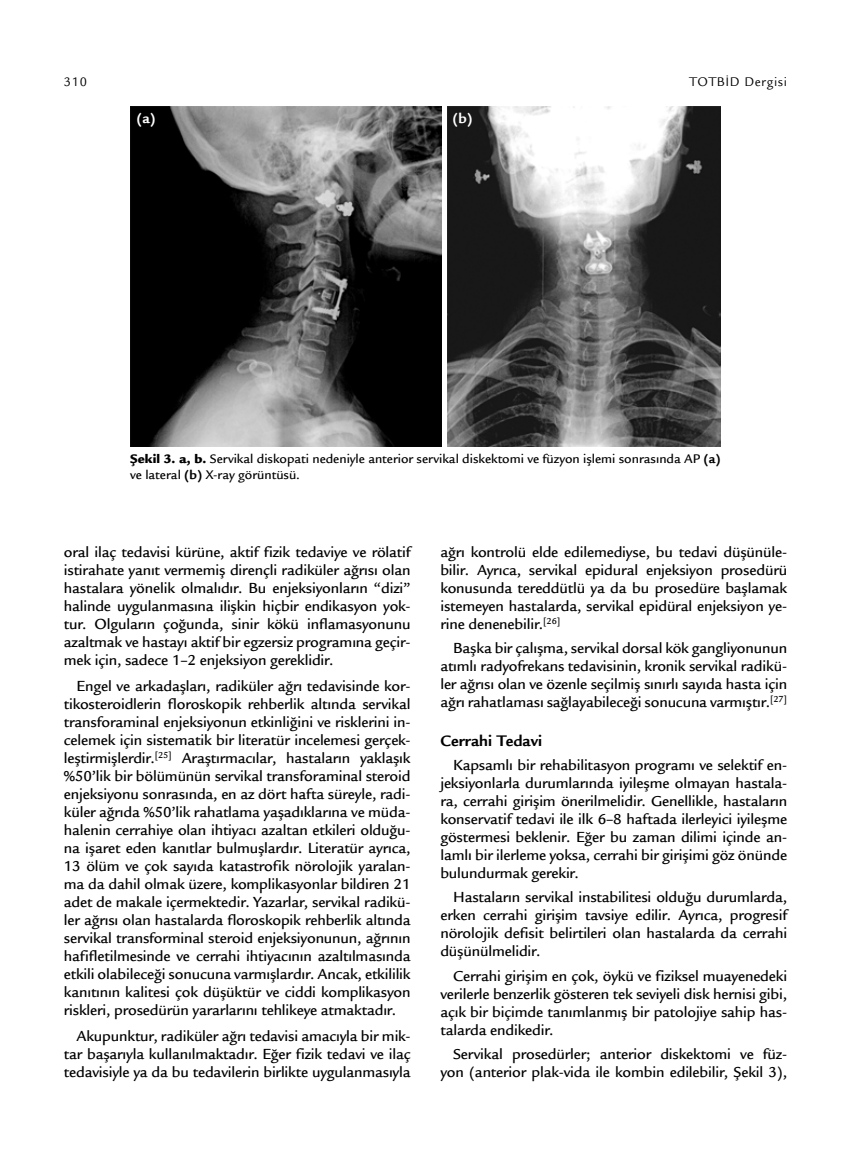
<style>
.page{position:relative;width:851px;height:1149px;background:#fff}
.page>*{position:absolute;margin:0;border:0;box-sizing:border-box;transform-origin:0 0}
.t1{font:700 16.5px "Legacy Sans Std";color:#000}
.t2{font:500 15.75px/18px "Legacy Sans Std";letter-spacing:-.01em;color:#000;text-align:justify}
.t3{font:700 15px "Legacy Sans Std";color:#fff}
.t4{font:500 13.5px/16.2px "Legacy Sans Std";color:#000}
.t5{font:13.5px "Legacy Sans Std";letter-spacing:.05em;color:#000}
.s1{font-weight:900}
.s2{font-weight:700}
</style>
<div class="page">
<img style="left:130px;top:106px;width:311px;height:340px">
<img style="left:447px;top:106px;width:273px;height:340px">
<p class="t5" style="left:64px;top:74px;width:25px">310</p>
<p class="t5" style="left:689px;top:74px;width:99px">TOTBİD Dergisi</p>
<p class="t3" style="left:136px;top:109px;width:21px">(a)</p>
<p class="t3" style="left:452px;top:109px;width:22px">(b)</p>
<p class="t4" style="left:130px;top:450px;width:592px"><span class="s1">Şekil 3. a, b.</span> Servikal diskopati nedeniyle anterior servikal diskektomi ve füzyon işlemi sonrasında AP <span class="s2">(a) </span>ve lateral <span class="s2">(b)</span> X-ray görüntüsü.</p>
<p class="t2" style="left:64px;top:542px;width:348px">oral ilaç tedavisi kürüne, aktif fizik tedaviye ve rölatif istirahate yanıt vermemiş dirençli radiküler ağrısı olan hastalara yönelik olmalıdır. Bu enjeksiyonların “dizi” halinde uygulanmasına ilişkin hiçbir endikasyon yok&shy;tur. Olguların çoğunda, sinir kökü inflamasyonunu azaltmak ve hastayı aktif bir egzersiz programına geçir&shy;mek için, sadece 1–2 enjeksiyon gereklidir.</p>
<p class="t2" style="left:64px;top:676px;width:348px;text-indent:13px">Engel ve arkadaşları, radiküler ağrı tedavisinde kor&shy;tikosteroidlerin floroskopik rehberlik altında servikal transforaminal enjeksiyonun etkinliğini ve risklerini in&shy;celemek için sistematik bir literatür incelemesi gerçek&shy;leştirmişlerdir.<sup>[25]</sup> Araştırmacılar, hastaların yaklaşık %50’lik bir bölümünün servikal transforaminal steroid enjeksiyonu sonrasında, en az dört hafta süreyle, radi&shy;küler ağrıda %50’lik rahatlama yaşadıklarına ve müda&shy;halenin cerrahiye olan ihtiyacı azaltan etkileri olduğu&shy;na işaret eden kanıtlar bulmuşlardır. Literatür ayrıca, 13 ölüm ve çok sayıda katastrofik nörolojik yaralan&shy;ma da dahil olmak üzere, komplikasyonlar bildiren 21 adet de makale içermektedir. Yazarlar, servikal radikü&shy;ler ağrısı olan hastalarda floroskopik rehberlik altında servikal transforminal steroid enjeksiyonunun, ağrının hafifletilmesinde ve cerrahi ihtiyacının azaltılmasında etkili olabileceği sonucuna varmışlardır. Ancak, etkililik kanıtının kalitesi çok düşüktür ve ciddi komplikasyon riskleri, prosedürün yararlarını tehlikeye atmaktadır.</p>
<p class="t2" style="left:64px;top:1026px;width:348px;text-indent:13px">Akupunktur, radiküler ağrı tedavisi amacıyla bir mik&shy;tar başarıyla kullanılmaktadır. Eğer fizik tedavi ve ilaç tedavisiyle ya da bu tedavilerin birlikte uygulanmasıyla</p>
<p class="t2" style="left:440px;top:542px;width:348px">ağrı kontrolü elde edilemediyse, bu tedavi düşünüle&shy;bilir. Ayrıca, servikal epidural enjeksiyon prosedürü konusunda tereddütlü ya da bu prosedüre başlamak istemeyen hastalarda, servikal epidüral enjeksiyon ye&shy;rine denenebilir.<sup>[26]</sup></p>
<p class="t2" style="left:440px;top:639px;width:348px;text-indent:13px">Başka bir çalışma, servikal dorsal kök gangliyonunun atımlı radyofrekans tedavisinin, kronik servikal radikü&shy;ler ağrısı olan ve özenle seçilmiş sınırlı sayıda hasta için ağrı rahatlaması sağlayabileceği sonucuna varmıştır.<sup>[27]</sup></p>
<p class="t1" style="left:440px;top:731px;width:103px">Cerrahi Tedavi</p>
<p class="t2" style="left:440px;top:756px;width:348px;text-indent:13px">Kapsamlı bir rehabilitasyon programı ve selektif en&shy;jeksiyonlarla durumlarında iyileşme olmayan hastala&shy;ra, cerrahi girişim önerilmelidir. Genellikle, hastaların konservatif tedavi ile ilk 6–8 haftada ilerleyici iyileşme göstermesi beklenir. Eğer bu zaman dilimi içinde an&shy;lamlı bir ilerleme yoksa, cerrahi bir girişimi göz önünde bulundurmak gerekir.</p>
<p class="t2" style="left:440px;top:888px;width:348px;text-indent:13px">Hastaların servikal instabilitesi olduğu durumlarda, erken cerrahi girişim tavsiye edilir. Ayrıca, progresif nörolojik defisit belirtileri olan hastalarda da cerrahi düşünülmelidir.</p>
<p class="t2" style="left:440px;top:966px;width:348px;text-indent:13px">Cerrahi girişim en çok, öykü ve fiziksel muayenedeki verilerle benzerlik gösteren tek seviyeli disk hernisi gibi, açık bir biçimde tanımlanmış bir patolojiye sahip has&shy;talarda endikedir.</p>
<p class="t2" style="left:440px;top:1044px;width:348px;text-align:right">Servikal prosedürler; anterior diskektomi ve füz&shy;yon (anterior plak-vida ile kombin edilebilir, Şekil 3),</p>
</div>
